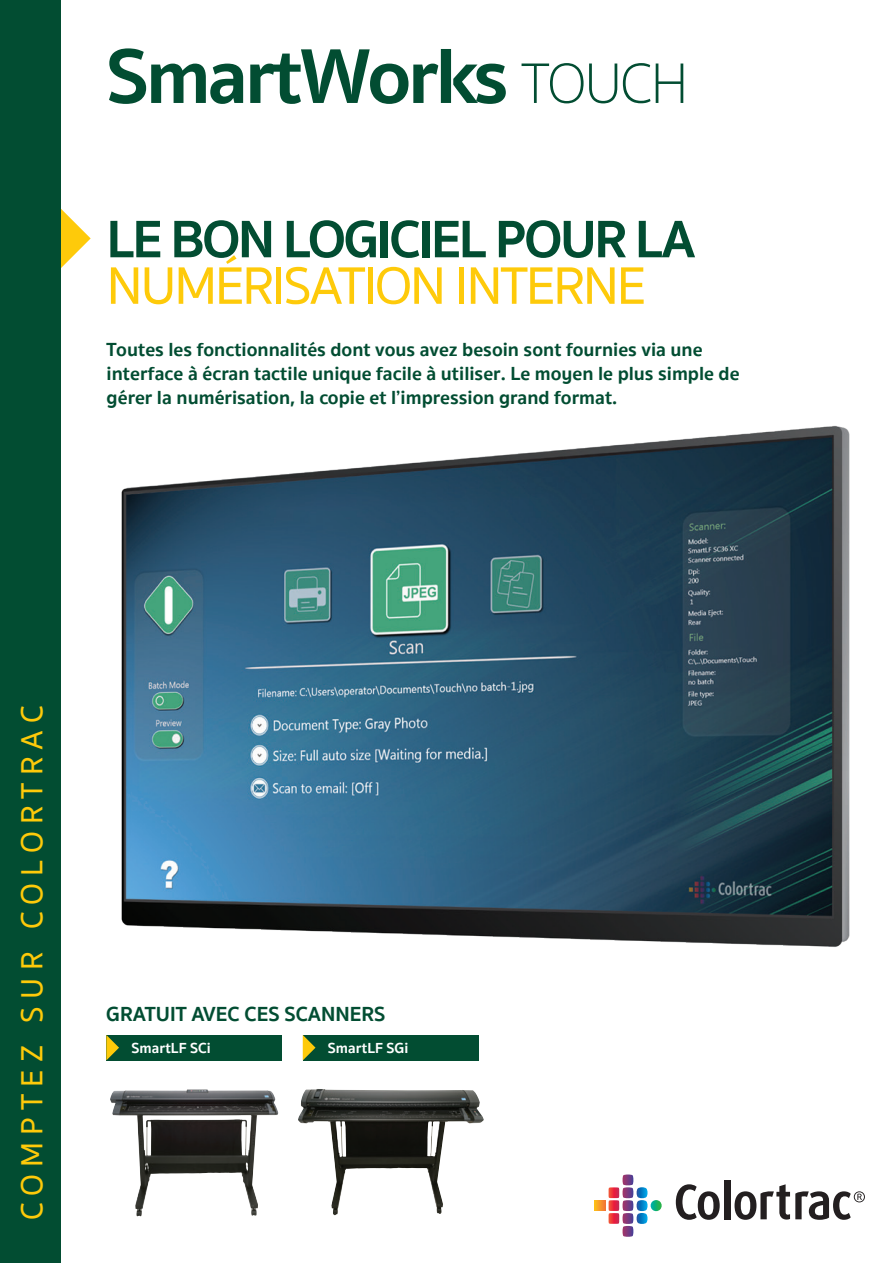
<style>
.page{position:relative;width:893px;height:1263px;background:#fff}
.page>*{position:absolute;margin:0;border:0;box-sizing:border-box;transform-origin:0 0}
.t1{font:700 79.5px "Sukhumvit Set";letter-spacing:-.04em;color:#024d32}
.t2{font:700 54px "Sukhumvit Set";letter-spacing:-.04em;color:#024d32}
.t3{font:500 54px "Sukhumvit Set";letter-spacing:-.04em;color:#feca0a}
.t4{font:500 31.5px "Sukhumvit Set";letter-spacing:.23em;color:#feca0a}
.t5{font:700 21px "Sukhumvit Set";color:#024d32}
.subheading{font:700 19.5px/24px "Sukhumvit Set";color:#024d32}
.t6{font:700 15px "Sukhumvit Set";color:#fff}
.s1{font-weight:100;font-size:58.5px}
</style>
<div class="page">
<img style="left:121px;top:425px;width:729px;height:522px">
<img style="left:110px;top:1089px;width:143px;height:127px">
<img style="left:298px;top:1089px;width:138px;height:126px">
<svg style="left:61px;top:209px;width:30px;height:59px"></svg>
<div style="left:0;top:0;width:61px;height:1263px;background:#024d32"></div>
<div style="left:106px;top:1035px;width:176px;height:25px;background:#024d32"></div>
<svg style="left:106px;top:1035px;width:13px;height:25px"></svg>
<div style="left:303px;top:1035px;width:175px;height:25px;background:#024d32"></div>
<svg style="left:303px;top:1035px;width:12px;height:25px"></svg>
<svg style="left:594px;top:1174px;width:68px;height:63px"></svg>
<svg style="left:676px;top:1184px;width:44px;height:36px"></svg>
<div style="left:724px;top:1180px;width:6px;height:39px;background:#231f20"></div>
<svg style="left:734px;top:1184px;width:131px;height:36px"></svg>
<p class="t1" style="left:106px;top:15px;width:584px">SmartWorks <span class="s1">TOUCH</span></p>
<p class="t2" style="left:107px;top:198px;width:590px">LE BON LOGICIEL POUR LA</p>
<p class="t3" style="left:107px;top:248px;width:541px">NUMÉRISATION INTERNE</p>
<p class="subheading" style="left:107px;top:338px;width:635px">Toutes les fonctionnalités dont vous avez besoin sont fournies via une interface à écran tactile unique facile à utiliser. Le moyen le plus simple de gérer la numérisation, la copie et l’impression grand format.</p>
<p class="t4" style="left:10px;top:1220px;width:517px;rotate:-90deg">COMPTEZ SUR COLORTRAC</p>
<p class="t5" style="left:106px;top:997px;width:281px">GRATUIT AVEC CES SCANNERS</p>
<p class="t6" style="left:131px;top:1036px;width:81px">SmartLF SCi</p>
<p class="t6" style="left:328px;top:1036px;width:82px">SmartLF SGi</p>
</div>
